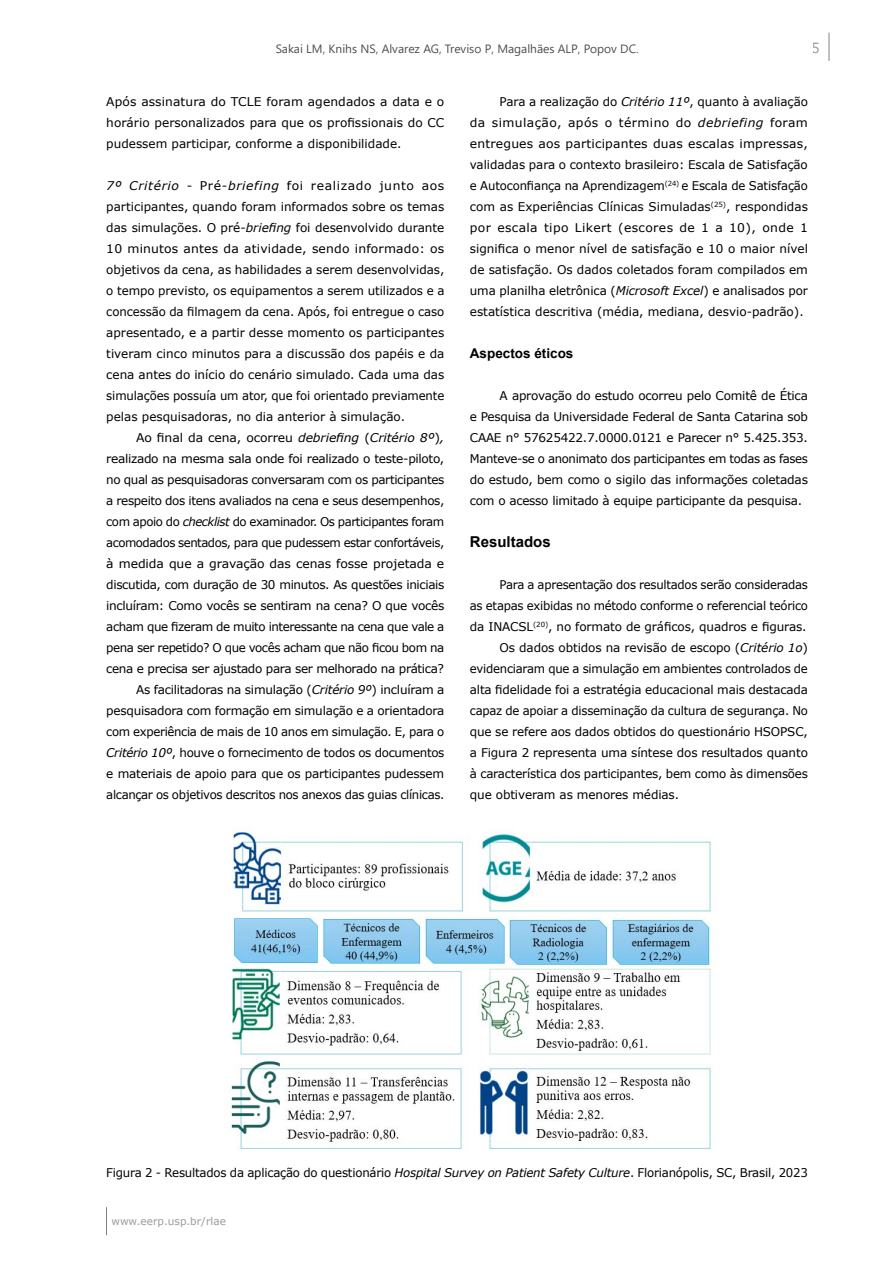
<style>
.page{position:relative;width:893px;height:1263px;background:#fff}
.page>*{position:absolute;margin:0;border:0;box-sizing:border-box;transform-origin:0 0}
.t1{font:700 15px "Arial";color:#000}
.t2{font:700 13.5px "Arial";color:#000}
.t3{font:13.5px "Geneva";color:#706f6f}
.t4{font:12px/21px "Verdana";letter-spacing:-.02em;color:#000;text-align:justify}
.t5{font:12px "Segoe UI";color:#000}
.t6{font:10.5px "Verdana";color:#706f6f}
.s1{font-style:italic}
</style>
<div class="page">
<svg style="left:106px;top:1207px;width:1px;height:28px"></svg>
<svg style="left:829px;top:33px;width:1px;height:28px"></svg>
<img style="left:231px;top:830px;width:484px;height:320px">
<p class="t5" style="left:276px;top:38px;width:365px">Sakai LM, Knihs NS, Alvarez AG, Treviso P, Magalhães ALP, Popov DC.</p>
<p class="t3" style="left:812px;top:40px;width:11px">5</p>
<p class="t4" style="left:106px;top:91px;width:340px">Após assinatura do TCLE foram agendados a data e o horário personalizados para que os profissionais do CC pudessem participar, conforme a disponibilidade.</p>
<p class="t4" style="left:106px;top:175px;width:340px"><span class="s1">7º Critério</span> - Pré-<span class="s1">briefing</span> foi realizado junto aos participantes, quando foram informados sobre os temas das simulações. O pré-<span class="s1">briefing</span> foi desenvolvido durante 10 minutos antes da atividade, sendo informado: os objetivos da cena, as habilidades a serem desenvolvidas, o tempo previsto, os equipamentos a serem utilizados e a concessão da filmagem da cena. Após, foi entregue o caso apresentado, e a partir desse momento os participantes tiveram cinco minutos para a discussão dos papéis e da cena antes do início do cenário simulado. Cada uma das simulações possuía um ator, que foi orientado previamente pelas pesquisadoras, no dia anterior à simulação.</p>
<p class="t4" style="left:106px;top:427px;width:340px;text-align:right">Ao final da cena, ocorreu <span class="s1">debriefing</span> (<span class="s1">Critério 8º</span>)<span class="s1">, </span>realizado na mesma sala onde foi realizado o teste-piloto, no qual as pesquisadoras conversaram com os participantes a respeito dos itens avaliados na cena e seus desempenhos, com apoio do <span class="s1">checklist</span> do examinador. Os participantes foram acomodados sentados, para que pudessem estar confortáveis, à medida que a gravação das cenas fosse projetada e discutida, com duração de 30 minutos. As questões iniciais incluíram: Como vocês se sentiram na cena? O que vocês acham que fizeram de muito interessante na cena que vale a pena ser repetido? O que vocês acham que não ficou bom na cena e precisa ser ajustado para ser melhorado na prática?<br>As facilitadoras na simulação (<span class="s1">Critério 9º</span>) incluíram a pesquisadora com formação em simulação e a orientadora com experiência de mais de 10 anos em simulação. E, para o <span class="s1">Critério 10º</span>, houve o fornecimento de todos os documentos e materiais de apoio para que os participantes pudessem alcançar os objetivos descritos nos anexos das guias clínicas.</p>
<p class="t4" style="left:470px;top:91px;width:340px;text-indent:30px">Para a realização do <span class="s1">Critério 11º</span>, quanto à avaliação da simulação, após o término do <span class="s1">debriefing</span> foram entregues aos participantes duas escalas impressas, validadas para o contexto brasileiro: Escala de Satisfação e Autoconfiança na Aprendizagem<sup>(24)</sup> e Escala de Satisfação com as Experiências Clínicas Simuladas<sup>(25)</sup>, respondidas por escala tipo Likert (escores de 1 a 10), onde 1 significa o menor nível de satisfação e 10 o maior nível de satisfação. Os dados coletados foram compilados em uma planilha eletrônica (<span class="s1">Microsoft Excel</span>) e analisados por estatística descritiva (média, mediana, desvio-padrão).</p>
<p class="t2" style="left:470px;top:344px;width:105px">Aspectos éticos</p>
<p class="t4" style="left:470px;top:385px;width:340px;text-indent:30px">A aprovação do estudo ocorreu pelo Comitê de Ética e Pesquisa da Universidade Federal de Santa Catarina sob CAAE n° 57625422.7.0000.0121 e Parecer n° 5.425.353.<br>Manteve-se o anonimato dos participantes em todas as fases do estudo, bem como o sigilo das informações coletadas com o acesso limitado à equipe participante da pesquisa.</p>
<p class="t1" style="left:470px;top:531px;width:82px">Resultados</p>
<p class="t4" style="left:500px;top:574px;width:310px">Para a apresentação dos resultados serão consideradas</p>
<p class="t4" style="left:470px;top:595px;width:340px">as etapas exibidas no método conforme o referencial teórico</p>
<p class="t4" style="left:470px;top:616px;width:338px">da INACSL<sup>(20)</sup>, no formato de gráficos, quadros e figuras.</p>
<p class="t4" style="left:500px;top:637px;width:310px">Os dados obtidos na revisão de escopo (<span class="s1">Critério 1o</span>)</p>
<p class="t4" style="left:470px;top:658px;width:339px">evidenciaram que a simulação em ambientes controlados de</p>
<p class="t4" style="left:470px;top:679px;width:339px">alta fidelidade foi a estratégia educacional mais destacada</p>
<p class="t4" style="left:470px;top:700px;width:340px">capaz de apoiar a disseminação da cultura de segurança. No</p>
<p class="t4" style="left:470px;top:721px;width:340px">que se refere aos dados obtidos do questionário HSOPSC,</p>
<p class="t4" style="left:470px;top:742px;width:340px">a Figura 2 representa uma síntese dos resultados quanto</p>
<p class="t4" style="left:470px;top:763px;width:340px">à característica dos participantes, bem como às dimensões</p>
<p class="t4" style="left:470px;top:784px;width:211px">que obtiveram as menores médias.</p>
<p class="t4" style="left:106px;top:1162px;width:703px">Figura 2 - Resultados da aplicação do questionário <span class="s1">Hospital Survey on Patient Safety Culture</span>. Florianópolis, SC, Brasil, 2023</p>
<p class="t6" style="left:111px;top:1214px;width:116px">www.eerp.usp.br/rlae</p>
</div>
